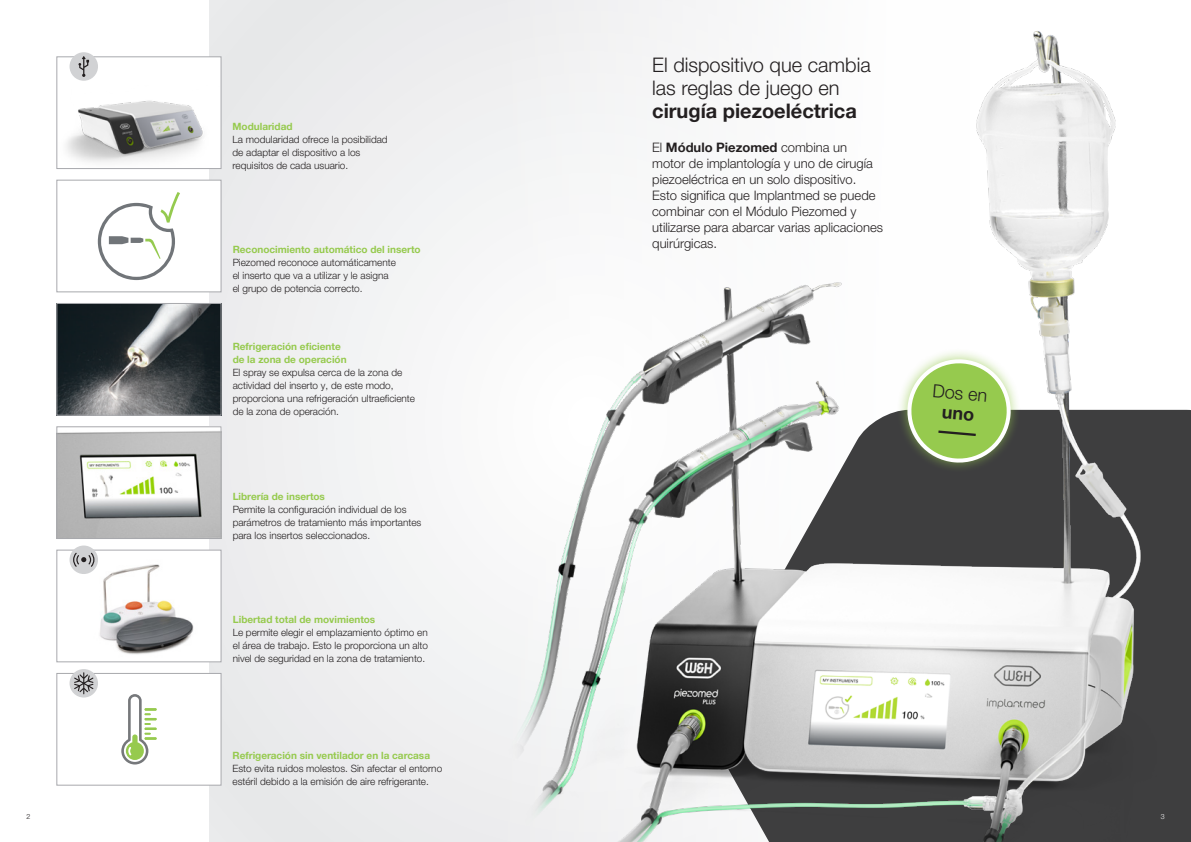
<style>
.page{position:relative;width:1191px;height:842px;background:#fff}
.page>*{position:absolute;margin:0;border:0;box-sizing:border-box;transform-origin:0 0}
.t1{font:20px/23px "Helvetica Neue World 45 Lt";color:#231f20}
.t2{font:700 20px "Helvetica Neue World 75";color:#231f20}
.t3{font:18px "Helvetica Neue World 45 Lt";color:#231f20}
.t4{font:13px/16px "Helvetica Neue World 45 Lt";color:#231f20}
.t5{font:700 13px "Helvetica Neue World 75";color:#231f20}
.t6{font:10px/13px "Helvetica Neue World 45 Lt";color:#231f20}
.t7{font:700 10px/13px "Helvetica Neue World 75";color:#96ca4e}
.t8{font:7px "Helvetica Neue World 45 Lt";color:#231f20}
.t9{font:7px "Helvetica Neue World 45 Lt";color:#fff}
.s1{font-family:"Helvetica Neue World 45 Lt";font-weight:400}
</style>
<div class="page">
<div style="left:210px;top:0;width:759px;height:842px;background:#eeeeef"></div>
<div style="left:1156px;top:410px;width:35px;height:432px;background:#3e3e3f"></div>
<div style="left:57px;top:180px;width:164px;height:112px;background:#fff"></div>
<svg style="left:98px;top:192px;width:82px;height:88px"></svg>
<div style="left:57px;top:180px;width:164px;height:112px;border:1px solid #a8a9ad"></div>
<img style="left:59px;top:429px;width:160px;height:108px">
<div style="left:57px;top:427px;width:164px;height:112px;border:1px solid #a8a9ad"></div>
<div style="left:57px;top:550px;width:164px;height:112px;background:#fff"></div>
<img style="left:90px;top:555px;width:104px;height:99px">
<div style="left:57px;top:550px;width:164px;height:112px;border:1px solid #a8a9ad"></div>
<div style="left:57px;top:673px;width:164px;height:112px;background:#fff;border:1px solid #a8a9ad"></div>
<svg style="left:121px;top:694px;width:36px;height:70px"></svg>
<img style="left:59px;top:305px;width:160px;height:108px">
<div style="left:57px;top:303px;width:164px;height:112px;border:1px solid #a8a9ad"></div>
<img style="left:66px;top:60px;width:153px;height:107px">
<div style="left:57px;top:57px;width:164px;height:112px;border:1px solid #a8a9ad"></div>
<div style="left:70px;top:52px;width:28px;height:29px;background:#d1d2d4;border-radius:50%"></div>
<svg style="left:78px;top:56px;width:11px;height:21px"></svg>
<div style="left:70px;top:545px;width:28px;height:29px;background:#d1d2d4;border-radius:50%"></div>
<svg style="left:73px;top:553px;width:21px;height:14px"></svg>
<div style="left:70px;top:669px;width:28px;height:28px;background:#d1d2d4;border-radius:50%"></div>
<svg style="left:74px;top:672px;width:19px;height:22px"></svg>
<img style="left:463px;top:0;width:693px;height:842px">
<svg style="left:890px;top:342px;width:137px;height:138px"></svg>
<p class="t7" style="left:232px;top:120px;width:61px">Modularidad</p>
<p class="t6" style="left:232px;top:133px;width:157px">La modularidad ofrece la posibilidad de adaptar el dispositivo a los requisitos de cada usuario.</p>
<p class="t7" style="left:233px;top:243px;width:189px">Reconocimiento automático del inserto</p>
<p class="t6" style="left:233px;top:256px;width:165px">Piezomed reconoce automáticamente el inserto que va a utilizar y le asigna el grupo de potencia correcto.</p>
<p class="t7" style="left:233px;top:340px;width:115px">Refrigeración eficiente de la zona de operación</p>
<p class="t6" style="left:233px;top:366px;width:184px">El spray se expulsa cerca de la zona de actividad del inserto y, de este modo, proporciona una refrigeración ultraeficiente de la zona de operación.</p>
<p class="t7" style="left:233px;top:490px;width:94px">Librería de insertos</p>
<p class="t6" style="left:233px;top:503px;width:190px">Permite la configuración individual de los parámetros de tratamiento más importantes para los insertos seleccionados.</p>
<p class="t7" style="left:233px;top:613px;width:144px">Libertad total de movimientos</p>
<p class="t6" style="left:233px;top:626px;width:197px;text-align:justify">Le permite elegir el emplazamiento óptimo en el área de trabajo. Esto le proporciona un alto nivel de seguridad en la zona de tratamiento.</p>
<p class="t7" style="left:232px;top:749px;width:199px">Refrigeración sin ventilador en la carcasa</p>
<p class="t6" style="left:232px;top:762px;width:211px">Esto evita ruidos molestos. Sin afectar el entorno estéril debido a la emisión de aire refrigerante.</p>
<h1 class="t1" style="left:652px;top:54px;width:220px">El dispositivo que cambia las reglas de juego en</h1>
<h1 class="t2" style="left:652px;top:99px;width:206px">cirugía piezoeléctrica</h1>
<h3 class="t5" style="left:652px;top:140px;width:196px"><span class="s1">El</span> Módulo Piezomed <span class="s1">combina un</span></h3>
<h3 class="t4" style="left:652px;top:155px;width:232px">motor de implantología y uno de cirugía piezoeléctrica en un solo dispositivo.<br>Esto significa que Implantmed se puede combinar con el Módulo Piezomed y utilizarse para abarcar varias aplicaciones quirúrgicas.</h3>
<h2 class="t3" style="left:933px;top:380px;width:57px;rotate:5deg">Dos en</h2>
<p class="t8" style="left:26px;top:812px;width:5px">2</p>
<p class="t9" style="left:1160px;top:812px;width:5px">3</p>
</div>
